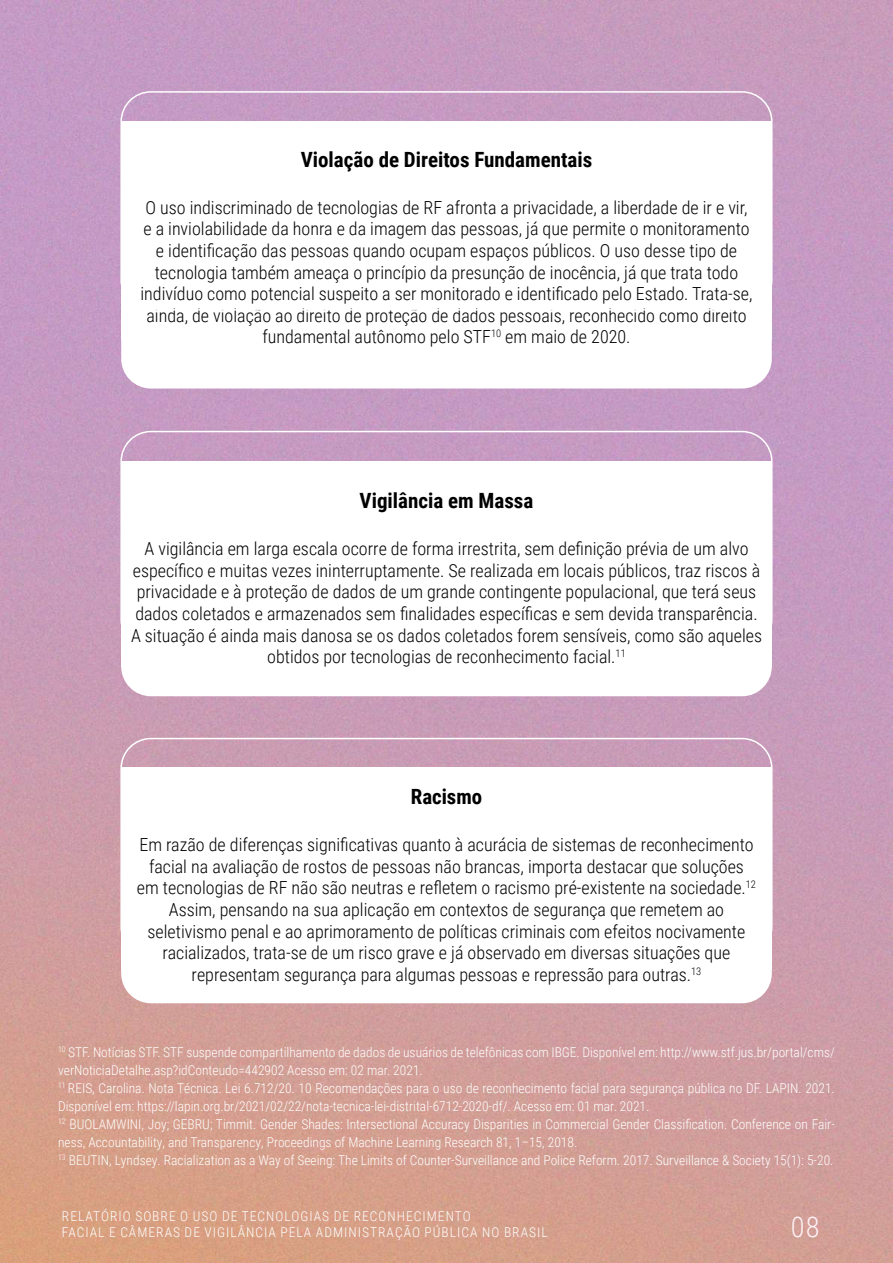
<style>
.page{position:relative;width:893px;height:1263px;background:#fff}
.page>*{position:absolute;margin:0;border:0;box-sizing:border-box;transform-origin:0 0}
.t1{font:300 28.5px "Roboto Condensed";color:#fdf1f6}
.t2{font:700 21px "Roboto Condensed";color:#000}
.t3{font:300 18px/21.6px "Roboto Condensed";color:#000;text-align:center}
.t4{font:300 13.5px/18px "Roboto Condensed";color:#fff}
.t5{font:300 13.5px/16.5px "Roboto Condensed";letter-spacing:.075em;color:#fff}
</style>
<div class="page">
<img style="left:0;top:0;width:893px;height:1263px">
<div style="left:121px;top:121px;width:651px;height:218px;background:#fff"></div>
<div style="left:121px;top:171px;width:651px;height:217px;background:#fff;border-radius:30px"></div>
<div style="left:121px;top:478px;width:651px;height:218px;background:#fff;border-radius:30px"></div>
<div style="left:121px;top:461px;width:651px;height:205px;background:#fff"></div>
<div style="left:120px;top:431px;width:652px;height:219px;border:2px solid #fff;border-radius:30px"></div>
<div style="left:121px;top:785px;width:651px;height:218px;background:#fff;border-radius:30px"></div>
<div style="left:121px;top:768px;width:651px;height:202px;background:#fff"></div>
<div style="left:120px;top:738px;width:652px;height:219px;border:2px solid #fff;border-radius:30px"></div>
<div style="left:120px;top:91px;width:652px;height:220px;border:2px solid #fff;border-radius:30px"></div>
<p class="t2" style="left:301px;top:144px;width:293px">Violação de Direitos Fundamentais</p>
<p class="t3" style="left:140px;top:196px;width:613px">O uso indiscriminado de tecnologias de RF afronta a privacidade, a liberdade de ir e vir, e a inviolabilidade da honra e da imagem das pessoas, já que permite o monitoramento e identificação das pessoas quando ocupam espaços públicos. O uso desse tipo de tecnologia também ameaça o princípio da presunção de inocência, já que trata todo indivíduo como potencial suspeito a ser monitorado e identificado pelo Estado. Trata-se, ainda, de violação ao direito de proteção de dados pessoais, reconhecido como direito fundamental autônomo pelo STF<sup>10</sup> em maio de 2020.</p>
<p class="t2" style="left:360px;top:486px;width:175px">Vigilância em Massa</p>
<p class="t3" style="left:131px;top:537px;width:632px">A vigilância em larga escala ocorre de forma irrestrita, sem definição prévia de um alvo específico e muitas vezes ininterruptamente. Se realizada em locais públicos, traz riscos à privacidade e à proteção de dados de um grande contingente populacional, que terá seus dados coletados e armazenados sem finalidades específicas e sem devida transparência.<br>A situação é ainda mais danosa se os dados coletados forem sensíveis, como são aqueles obtidos por tecnologias de reconhecimento facial.<sup>11</sup></p>
<p class="t2" style="left:411px;top:782px;width:73px">Racismo</p>
<p class="t3" style="left:137px;top:833px;width:621px">Em razão de diferenças significativas quanto à acurácia de sistemas de reconhecimento facial na avaliação de rostos de pessoas não brancas, importa destacar que soluções em tecnologias de RF não são neutras e refletem o racismo pré-existente na sociedade.<sup>12<br></sup>Assim, pensando na sua aplicação em contextos de segurança que remetem ao seletivismo penal e ao aprimoramento de políticas criminais com efeitos nocivamente racializados, trata-se de um risco grave e já observado em diversas situações que representam segurança para algumas pessoas e repressão para outras.<sup>13</sup></p>
<p class="t4" style="left:58px;top:1042px;width:778px"><sup>10</sup> STF. Notícias STF. STF suspende compartilhamento de dados de usuários de telefônicas com IBGE. Disponível em: http://www.stf.jus.br/portal/cms/ verNoticiaDetalhe.asp?idConteudo=442902 Acesso em: 02 mar. 2021.<br><sup>11</sup> REIS, Carolina. Nota Técnica. Lei 6.712/20. 10 Recomendações para o uso de reconhecimento facial para segurança pública no DF. LAPIN. 2021.<br>Disponível em: https://lapin.org.br/2021/02/22/nota-tecnica-lei-distrital-6712-2020-df/. Acesso em: 01 mar. 2021.<br><sup>12</sup> BUOLAMWINI, Joy; GEBRU; Timmit. Gender Shades: Intersectional Accuracy Disparities in Commercial Gender Classification. Conference on Fair&shy;ness, Accountability, and Transparency, Proceedings of Machine Learning Research 81, 1–15, 2018.<br><sup>13</sup> BEUTIN, Lyndsey. Racialization as a Way of Seeing: The Limits of Counter-Surveillance and Police Reform. 2017. Surveillance &amp; Society 15(1): 5-20.</p>
<p class="t5" style="left:62px;top:1207px;width:487px">RELATÓRIO SOBRE O USO DE TECNOLOGIAS DE RECONHECIMENTO<br>FACIAL E CÂMERAS DE VIGILÂNCIA PELA ADMINISTRAÇÃO PÚBLICA NO BRASIL</p>
<h1 class="t1" style="left:791px;top:1206px;width:30px">08</h1>
</div>
